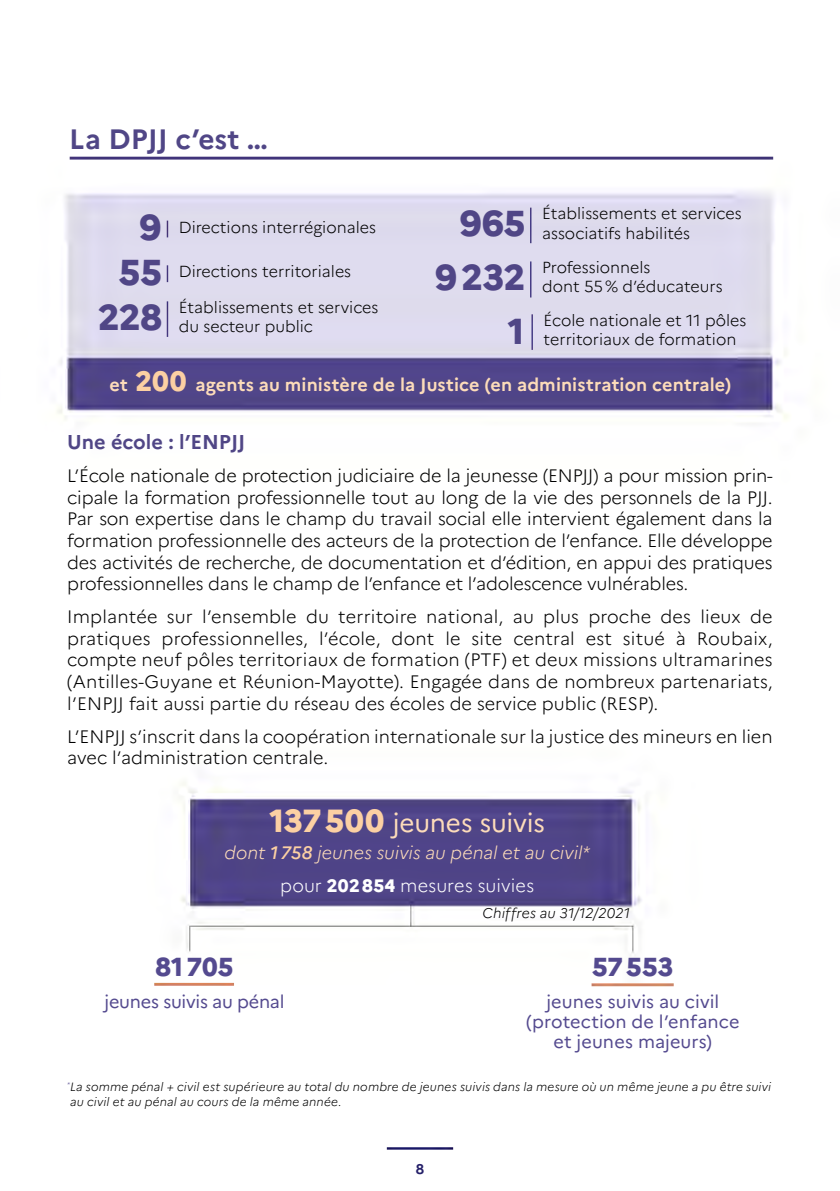
<style>
.page{position:relative;width:840px;height:1191px;background:#fff}
.page>*{position:absolute;margin:0;border:0;box-sizing:border-box;transform-origin:0 0}
.t1{font:800 36px/45px "Marianne";letter-spacing:-.005em;color:#504686;text-align:right}
.t2{font:700 28px "Marianne";color:#504686}
.t3{font:26px "Marianne";letter-spacing:-.01em;color:#fddcba}
.t4{font:800 26px "Marianne";letter-spacing:.01em;color:#544a8f}
.t5{font:700 20px "Marianne";color:#504686}
.t6{font:300 18px/21.6px "Marianne";color:#000;text-align:justify}
.t7{font:italic 300 18px/33.6px "Marianne";color:#fddcba;text-align:center}
.t8{font:700 18px "Marianne";letter-spacing:.005em;color:#fddcba}
.t9{font:18px/20px "Marianne";letter-spacing:.005em;color:#544a8f;text-align:center}
.t10{font:18px "Marianne";letter-spacing:-.015em;color:#544a8f}
.t11{font:300 16px/19.2px "Marianne";color:#000}
.t12{font:italic 300 14px "Marianne";letter-spacing:.005em;color:#000}
.t13{font:700 14px "Marianne";color:#26216a}
.t14{font:italic 300 12px/14.4px "Marianne";letter-spacing:.015em;color:#000}
.s1{font-weight:800;font-size:28px;color:#fcd0a3}
.s2{font-weight:800;font-size:32px;color:#fcd0a3}
.s3{font-weight:500;color:#fcd0a3}
.s4{font-style:normal;color:#fff}
.s5{font-weight:800;font-style:normal;color:#fff}
</style>
<div class="page">
<img style="left:57px;top:156px;width:731px;height:994px">
<h2 class="t2" style="left:69px;top:122px;width:200px">La DPJJ c’est …</h2>
<h1 class="t1" style="left:98px;top:205px;width:66px">9<br>55<br>228</h1>
<p class="t11" style="left:179px;top:217px;width:198px">Directions interrégionales</p>
<p class="t11" style="left:179px;top:262px;width:174px">Directions territoriales</p>
<p class="t11" style="left:179px;top:297px;width:201px">Établissements et services du secteur public</p>
<h1 class="t1" style="left:435px;top:197px;width:91px;line-height:53.8px">965<br>9232</h1>
<p class="t11" style="left:542px;top:204px;width:201px">Établissements et services associatifs habilités</p>
<p class="t11" style="left:542px;top:258px;width:182px">Professionnels<br>dont 55% d’éducateurs</p>
<h1 class="t1" style="left:507px;top:308px;width:18px">1</h1>
<p class="t11" style="left:543px;top:310px;width:204px">École nationale et 11 pôles territoriaux de formation</p>
<p class="t8" style="left:109px;top:373px;width:623px">et <span class="s1">200</span> agents au ministère de la Justice (en administration centrale)</p>
<p class="t5" style="left:67px;top:430px;width:180px">Une école : l’ENPJJ</p>
<p class="t6" style="left:67px;top:465px;width:706px">L’École nationale de protection judiciaire de la jeunesse (ENPJJ) a pour mission prin&shy;cipale la formation professionnelle tout au long de la vie des personnels de la PJJ.<br>Par son expertise dans le champ du travail social elle intervient également dans la formation professionnelle des acteurs de la protection de l’enfance. Elle développe des activités de recherche, de documentation et d’édition, en appui des pratiques professionnelles dans le champ de l’enfance et l’adolescence vulnérables.</p>
<p class="t6" style="left:67px;top:606px;width:706px">Implantée sur l’ensemble du territoire national, au plus proche des lieux de pratiques professionnelles, l’école, dont le site central est situé à Roubaix, compte neuf pôles territoriaux de formation (PTF) et deux missions ultramarines (Antilles-Guyane et Réunion-Mayotte). Engagée dans de nombreux partenariats, l’ENPJJ fait aussi partie du réseau des écoles de service public (RESP).</p>
<p class="t6" style="left:67px;top:725px;width:706px">L’ENPJJ s’inscrit dans la coopération internationale sur la justice des mineurs en lien avec l’administration centrale.</p>
<h3 class="t3" style="left:269px;top:806px;width:277px"><span class="s2">137500</span> jeunes suivis</h3>
<p class="t7" style="left:224px;top:835px;width:366px">dont <span class="s3">1758</span> jeunes suivis au pénal et au civil* <span class="s4">pour</span> <span class="s5">202854</span> <span class="s4">mesures suivies</span></p>
<h3 class="t4" style="left:155px;top:951px;width:80px">81705</h3>
<p class="t10" style="left:104px;top:990px;width:181px">jeunes suivis au pénal</p>
<p class="t12" style="left:482px;top:904px;width:149px">Chiffres au 31/12/2021</p>
<h3 class="t4" style="left:591px;top:951px;width:83px">57553</h3>
<p class="t9" style="left:526px;top:991px;width:215px">jeunes suivis au civil (protection de l’enfance et jeunes majeurs)</p>
<p class="t14" style="left:67px;top:1079px;width:705px"><sup>*</sup>La somme pénal + civil est supérieure au total du nombre de jeunes suivis dans la mesure où un même jeune a pu être suivi au civil et au pénal au cours de la même année.</p>
<p class="t13" style="left:415px;top:1160px;width:10px">8</p>
</div>
